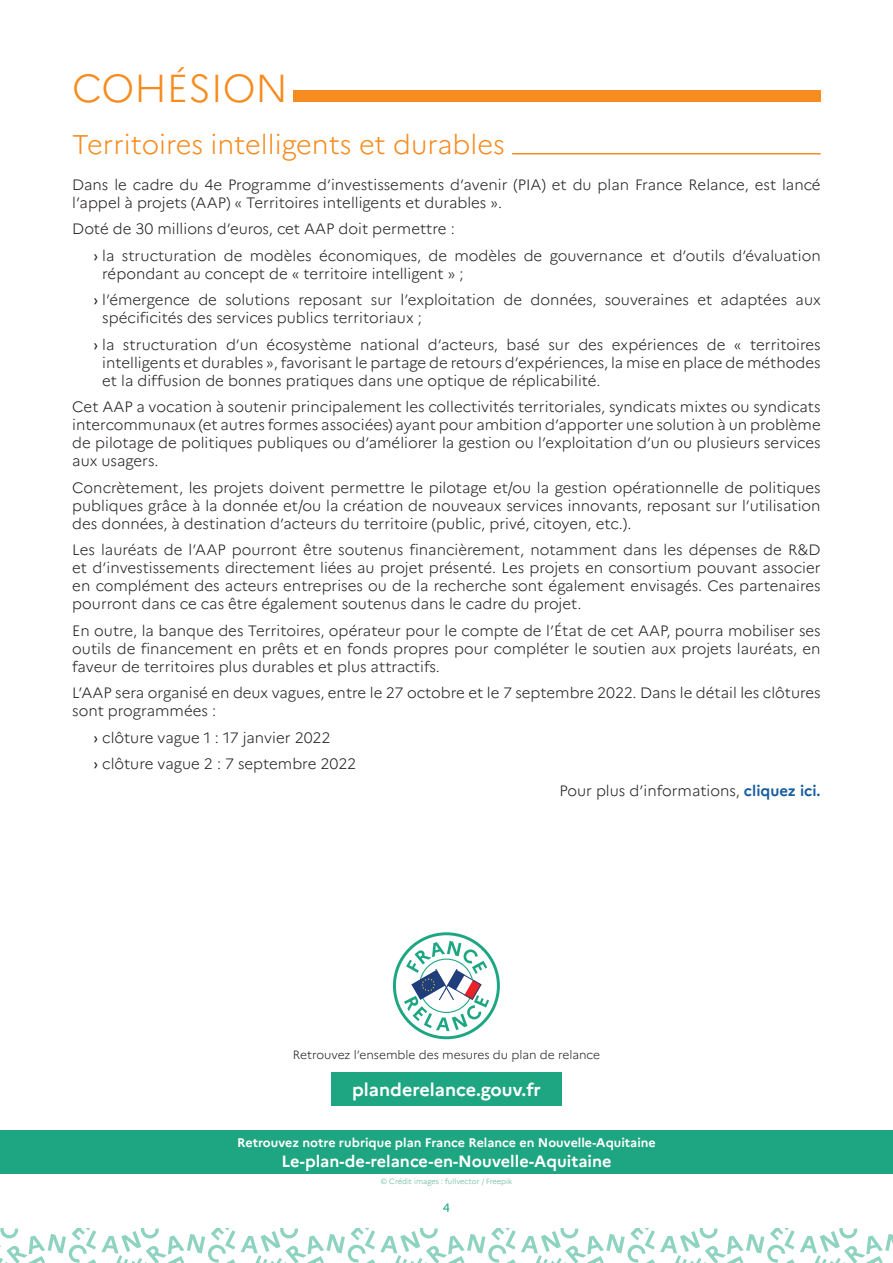
<style>
.page{position:relative;width:893px;height:1263px;background:#fff}
.page>*{position:absolute;margin:0;border:0;box-sizing:border-box;transform-origin:0 0}
.t1{font:300 39px "Marianne";color:#f68c1f}
.t2{font:300 27px "Marianne";color:#f68c1f}
.t3{font:700 18px "Marianne";color:#fff}
.t4{font:700 16.35px "Marianne";color:#fff}
.Style_de_paragraphe{font:300 15px/18px "Marianne";color:#231f20;text-align:justify}
.t5{font:700 12.6px "Marianne";color:#fff}
.t6{font:300 12px "Marianne";color:#231f20}
.t7{font:12px "Marianne";color:#1ea581}
.t8{font:300 7.5px "Marianne";color:#5bb496}
.s1{font-weight:400}
.s2{font-weight:700;color:#175d9e}
</style>
<div class="page">
<svg style="left:393px;top:932px;width:107px;height:107px"></svg>
<div style="left:331px;top:1072px;width:231px;height:34px;background:#1ea581"></div>
<div style="left:0;top:1130px;width:893px;height:44px;background:#1ea581"></div>
<svg style="left:0;top:1229px;width:893px;height:34px"></svg>
<hr style="left:512px;top:153px;width:309px;height:1px;background:#f68c1f">
<div style="left:293px;top:90px;width:528px;height:12px;background:#f68c1f"></div>
<p class="t1" style="left:72px;top:64px;width:217px">COHÉSION</p>
<p class="t2" style="left:72px;top:128px;width:434px">Territoires intelligents et durables</p>
<p class="Style_de_paragraphe" style="left:72px;top:175px;width:750px">Dans le cadre du 4e Programme d’investissements d’avenir (PIA) et du plan France Relance, est lancé l’appel à projets (AAP) « Territoires intelligents et durables ».</p>
<p class="Style_de_paragraphe" style="left:72px;top:220px;width:384px">Doté de 30 millions d’euros, cet AAP doit permettre :</p>
<p class="Style_de_paragraphe" style="left:102px;top:246px;width:720px;text-indent:-9px"><span class="s1">›</span> la structuration de modèles économiques, de modèles de gouvernance et d’outils d’évaluation répondant au concept de « territoire intelligent » ;</p>
<p class="Style_de_paragraphe" style="left:102px;top:291px;width:720px;text-indent:-9px"><span class="s1">›</span> l’émergence de solutions reposant sur l’exploitation de données, souveraines et adaptées aux spécificités des services publics territoriaux ;</p>
<p class="Style_de_paragraphe" style="left:102px;top:335px;width:720px;text-indent:-9px"><span class="s1">›</span> la structuration d’un écosystème national d’acteurs, basé sur des expériences de « territoires intelligents et durables », favorisant le partage de retours d’expériences, la mise en place de méthodes et la diffusion de bonnes pratiques dans une optique de réplicabilité.</p>
<p class="Style_de_paragraphe" style="left:72px;top:398px;width:750px">Cet AAP a vocation à soutenir principalement les collectivités territoriales, syndicats mixtes ou syndicats intercommunaux (et autres formes associées) ayant pour ambition d’apporter une solution à un problème de pilotage de politiques publiques ou d’améliorer la gestion ou l’exploitation d’un ou plusieurs services aux usagers.</p>
<p class="Style_de_paragraphe" style="left:72px;top:478px;width:750px">Concrètement, les projets doivent permettre le pilotage et/ou la gestion opérationnelle de politiques publiques grâce à la donnée et/ou la création de nouveaux services innovants, reposant sur l’utilisation des données, à destination d’acteurs du territoire (public, privé, citoyen, etc.).</p>
<p class="Style_de_paragraphe" style="left:72px;top:541px;width:750px">Les lauréats de l’AAP pourront être soutenus financièrement, notamment dans les dépenses de R&amp;D et d’investissements directement liées au projet présenté. Les projets en consortium pouvant associer en complément des acteurs entreprises ou de la recherche sont également envisagés. Ces partenaires pourront dans ce cas être également soutenus dans le cadre du projet.</p>
<p class="Style_de_paragraphe" style="left:72px;top:621px;width:750px">En outre, la banque des Territoires, opérateur pour le compte de l’État de cet AAP, pourra mobiliser ses outils de financement en prêts et en fonds propres pour compléter le soutien aux projets lauréats, en faveur de territoires plus durables et plus attractifs.</p>
<p class="Style_de_paragraphe" style="left:72px;top:684px;width:750px">L’AAP sera organisé en deux vagues, entre le 27 octobre et le 7 septembre 2022. Dans le détail les clôtures sont programmées :</p>
<p class="Style_de_paragraphe" style="left:94px;top:728px;width:238px"><span class="s1">›</span> clôture vague 1 : 17 janvier 2022</p>
<p class="Style_de_paragraphe" style="left:94px;top:755px;width:264px"><span class="s1">›</span> clôture vague 2 : 7 septembre 2022</p>
<p class="Style_de_paragraphe" style="left:559px;top:781px;width:263px">Pour plus d’informations, <span class="s2">cliquez ici.</span></p>
<p class="t6" style="left:293px;top:1048px;width:309px">Retrouvez l’ensemble des mesures du plan de relance</p>
<p class="t3" style="left:352px;top:1078px;width:190px">planderelance.gouv.fr</p>
<p class="t5" style="left:237px;top:1135px;width:420px">Retrouvez notre rubrique plan France Relance en Nouvelle-Aquitaine</p>
<p class="t4" style="left:281px;top:1151px;width:332px">Le-plan-de-relance-en-Nouvelle-Aquitaine</p>
<p class="t7" style="left:443px;top:1201px;width:9px">4</p>
<p class="t8" style="left:381px;top:1176px;width:133px">© Crédit images : fullvector / Freepik</p>
</div>
